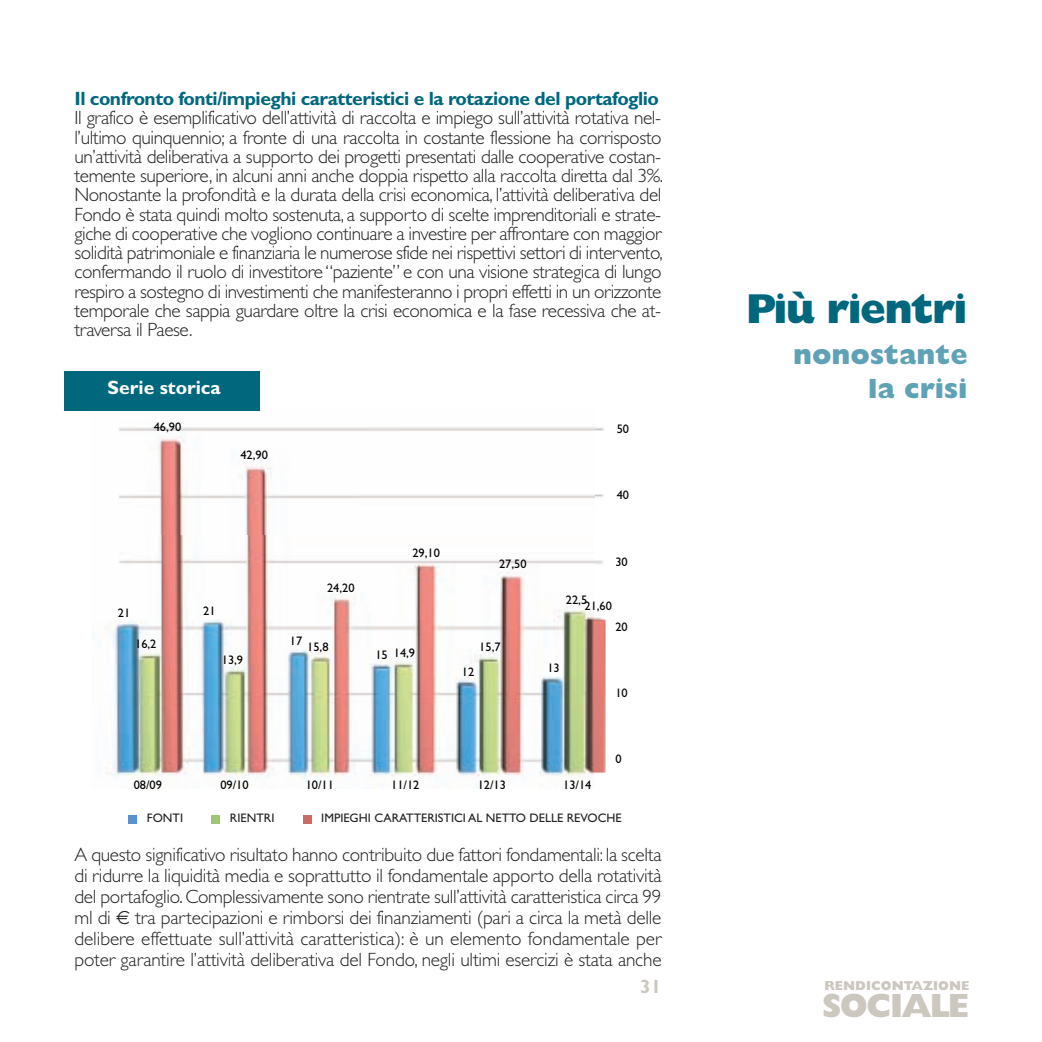
<style>
.page{position:relative;width:1042px;height:1042px;background:#fff}
.page>*{position:absolute;margin:0;border:0;box-sizing:border-box;transform-origin:0 0}
.t1{font:800 42px "Gill Sans";letter-spacing:-.035em;color:#00677d}
.t2{font:800 33.77px "Gill Sans";letter-spacing:-.05em;color:#ccc8c0}
.t3{font:800 28px/33.6px "Gill Sans";color:#60a2b5;text-align:right}
.t4{font:300 19.25px/19.2px "Gill Sans";letter-spacing:-.015em;color:#231f20;text-align:justify}
.t5{font:700 19.25px "Gill Sans";letter-spacing:-.025em;color:#00677d}
.t6{font:700 19.25px "Gill Sans";color:#fff}
.t7{font:700 19.25px "Gill Sans";color:#ccc8c0}
.t8{font:800 12.95px "Gill Sans";color:#ccc8c0}
.t9{font:12.42px "Gill Sans";color:#000}
.t10{font:12.42px "Gill Sans";color:#231f20}
</style>
<div class="page">
<img style="left:105px;top:427px;width:501px;height:361px">
<div style="left:129px;top:815px;width:8px;height:9px;background:#5992cc"></div>
<div style="left:212px;top:815px;width:8px;height:9px;background:#9ec576"></div>
<div style="left:303px;top:815px;width:9px;height:9px;background:#cc6a66"></div>
<div style="left:64px;top:371px;width:196px;height:40px;background:#00677d"></div>
<p class="t5" style="left:74px;top:91px;width:586px">Il confronto fonti/impieghi caratteristici e la rotazione del portafoglio</p>
<p class="t4" style="left:74px;top:110px;width:590px">Il grafico è esemplificativo dell’attività di raccolta e impiego sull’attività rotativa nel&shy;l’ultimo quinquennio; a fronte di una raccolta in costante flessione ha corrisposto un’attività deliberativa a supporto dei progetti presentati dalle cooperative costan&shy;temente superiore, in alcuni anni anche doppia rispetto alla raccolta diretta dal 3%.<br>Nonostante la profondità e la durata della crisi economica, l’attività deliberativa del Fondo è stata quindi molto sostenuta, a supporto di scelte imprenditoriali e strate&shy;giche di cooperative che vogliono continuare a investire per affrontare con maggior solidità patrimoniale e finanziaria le numerose sfide nei rispettivi settori di intervento, confermando il ruolo di investitore“paziente” e con una visione strategica di lungo respiro a sostegno di investimenti che manifesteranno i propri effetti in un orizzonte temporale che sappia guardare oltre la crisi economica e la fase recessiva che at&shy;traversa il Paese.</p>
<p class="t6" style="left:108px;top:380px;width:115px">Serie storica</p>
<p class="t9" style="left:154px;top:422px;width:29px">46,90</p>
<p class="t9" style="left:240px;top:450px;width:29px">42,90</p>
<p class="t9" style="left:118px;top:608px;width:14px">21</p>
<p class="t9" style="left:203px;top:606px;width:14px">21</p>
<p class="t9" style="left:135px;top:639px;width:23px">16,2</p>
<p class="t9" style="left:222px;top:655px;width:23px">13,9</p>
<p class="t9" style="left:327px;top:583px;width:29px">24,20</p>
<p class="t9" style="left:290px;top:636px;width:14px">17</p>
<p class="t9" style="left:307px;top:642px;width:23px">15,8</p>
<p class="t9" style="left:412px;top:548px;width:29px">29,10</p>
<p class="t9" style="left:375px;top:650px;width:14px">15</p>
<p class="t9" style="left:394px;top:648px;width:23px">14,9</p>
<p class="t9" style="left:617px;top:424px;width:14px">50</p>
<p class="t9" style="left:499px;top:559px;width:29px">27,50</p>
<p class="t9" style="left:479px;top:642px;width:23px">15,7</p>
<p class="t9" style="left:617px;top:490px;width:14px">40</p>
<p class="t9" style="left:615px;top:557px;width:14px">30</p>
<p class="t9" style="left:566px;top:595px;width:23px">22,5</p>
<p class="t9" style="left:584px;top:601px;width:29px">21,60</p>
<p class="t9" style="left:615px;top:622px;width:14px">20</p>
<p class="t9" style="left:462px;top:667px;width:14px">12</p>
<p class="t9" style="left:547px;top:663px;width:14px">13</p>
<p class="t9" style="left:615px;top:688px;width:14px">10</p>
<p class="t9" style="left:615px;top:754px;width:8px">0</p>
<p class="t9" style="left:134px;top:780px;width:30px">08/09</p>
<p class="t9" style="left:220px;top:780px;width:30px">09/10</p>
<p class="t9" style="left:306px;top:780px;width:30px">10/11</p>
<p class="t9" style="left:391px;top:780px;width:30px">11/12</p>
<p class="t9" style="left:478px;top:780px;width:30px">12/13</p>
<p class="t9" style="left:563px;top:780px;width:30px">13/14</p>
<p class="t10" style="left:147px;top:813px;width:38px">FONTI</p>
<p class="t10" style="left:230px;top:813px;width:46px">RIENTRI</p>
<p class="t10" style="left:321px;top:813px;width:302px">IMPIEGHI CARATTERISTICI AL NETTO DELLE REVOCHE</p>
<p class="t4" style="left:74px;top:846px;width:589px;line-height:21px">A questo significativo risultato hanno contribuito due fattori fondamentali:la scelta di ridurre la liquidità media e soprattutto il fondamentale apporto della rotatività del portafoglio.Complessivamente sono rientrate sull’attività caratteristica circa 99 ml di</p>
<p class="t4" style="left:74px;top:909px;width:589px;line-height:21px;text-indent:61px">tra partecipazioni e rimborsi dei finanziamenti (pari a circa la metà delle delibere effettuate sull’attività caratteristica): è un elemento fondamentale per poter garantire l’attività deliberativa del Fondo, negli ultimi esercizi è stata anche</p>
<p class="t7" style="left:640px;top:979px;width:23px">31</p>
<h1 class="t1" style="left:746px;top:293px;width:223px">Più rientri</h1>
<h3 class="t3" style="left:793px;top:341px;width:176px">nonostante la crisi</h3>
<p class="t8" style="left:824px;top:980px;width:146px">RENDICONTAZIONE</p>
<h2 class="t2" style="left:822px;top:993px;width:149px">SOCIALE</h2>
</div>
